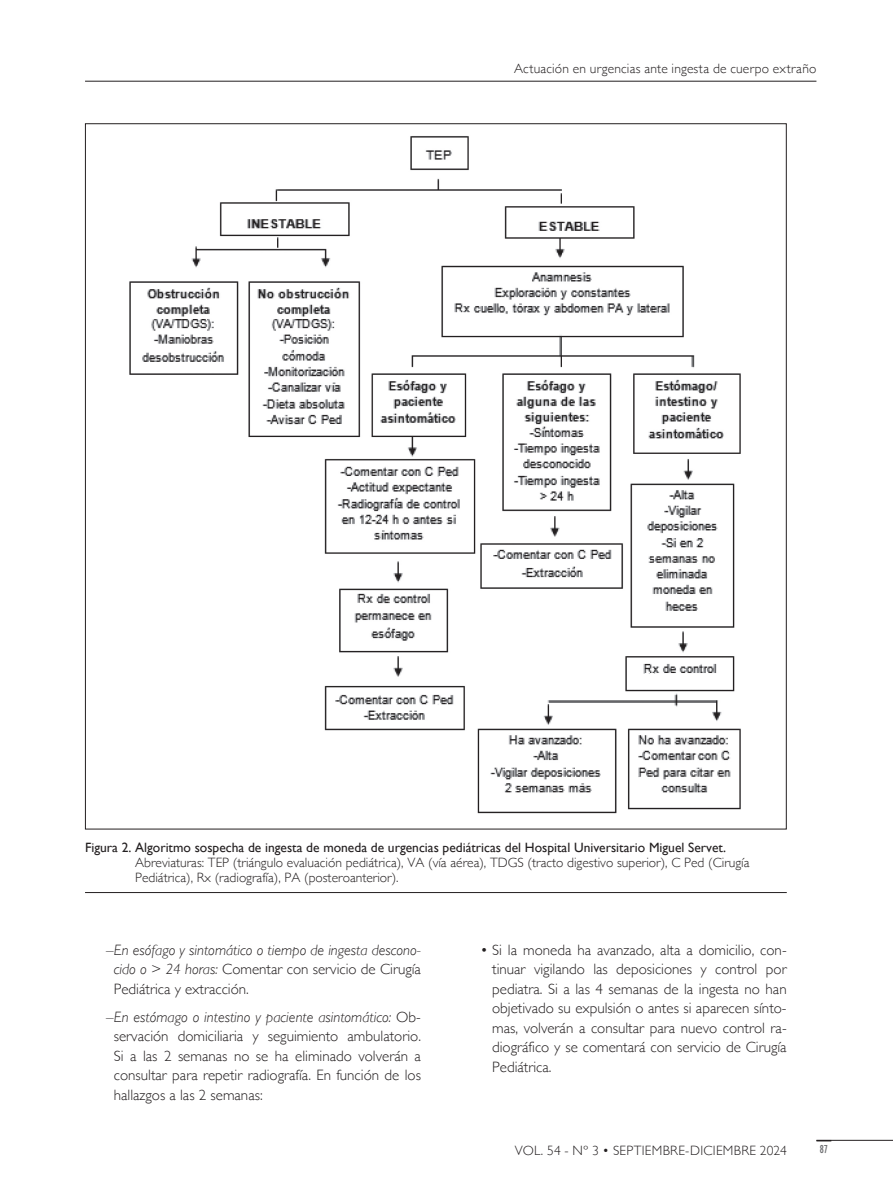
<style>
.page{position:relative;width:893px;height:1191px;background:#fff}
.page>*{position:absolute;margin:0;border:0;box-sizing:border-box;transform-origin:0 0}
.t1{font:300 15px/19.5px "Gill Sans";color:#231f20;text-align:justify}
.t2{font:italic 300 15px/19.5px "Gill Sans";color:#231f20;text-align:justify}
.t3{font:300 13.5px/15px "Gill Sans";color:#231f20}
.t4{font:13.5px "Gill Sans";color:#231f20}
.t5{font:300 13.5px "Gill Sans";letter-spacing:.02em;color:#231f20}
.t6{font:500 condensed 12px "Gill Sans Nova";color:#6c6d70}
.s1{font-style:normal}
.s2{font-style:italic}
</style>
<div class="page">
<hr style="left:85px;top:81px;width:731px;height:1px;background:#231f20">
<hr style="left:816px;top:1140px;width:77px;height:1px;background:#231f20">
<img style="left:129px;top:136px;width:612px;height:678px">
<hr style="left:85px;top:892px;width:702px;height:1px;background:#231f20">
<p class="t3" style="left:514px;top:60px;width:304px">Actuación en urgencias ante ingesta de cuerpo extraño</p>
<p class="t4" style="left:85px;top:839px;width:642px">Figura 2. Algoritmo sospecha de ingesta de moneda de urgencias pediátricas del Hospital Universitario Miguel Servet.</p>
<p class="t3" style="left:135px;top:854px;width:616px">Abreviaturas: TEP (triángulo evaluación pediátrica), VA (vía aérea), TDGS (tracto digestivo superior), C Ped (Cirugía<br>Pediátrica), Rx (radiografía), PA (posteroanterior).</p>
<p class="t2" style="left:114px;top:940px;width:309px;text-indent:-8px"><span class="s1">–</span>En esófago y sintomático o tiempo de ingesta descono&shy;cido o &gt; 24 horas: <span class="s1">Comentar con servicio de Cirugía Pediátrica y extracción.</span></p>
<p class="t1" style="left:114px;top:1006px;width:309px;text-indent:-8px">–<span class="s2">En estómago o intestino y paciente asintomático:</span> Ob&shy;servación domiciliaria y seguimiento ambulatorio.<br>Si a las 2 semanas no se ha eliminado volverán a consultar para repetir radiografía. En función de los hallazgos a las 2 semanas:</p>
<p class="t1" style="left:492px;top:939px;width:296px;text-indent:-12px">• Si la moneda ha avanzado, alta a domicilio, con&shy;tinuar vigilando las deposiciones y control por pediatra. Si a las 4 semanas de la ingesta no han objetivado su expulsión o antes si aparecen sínto&shy;mas, volverán a consultar para nuevo control ra&shy;diográfico y se comentará con servicio de Cirugía Pediátrica.</p>
<p class="t5" style="left:515px;top:1139px;width:273px">VOL. 54 - Nº 3 • SEPTIEMBRE-DICIEMBRE 2024</p>
<p class="t6" style="left:820px;top:1141px;width:10px">87</p>
</div>
